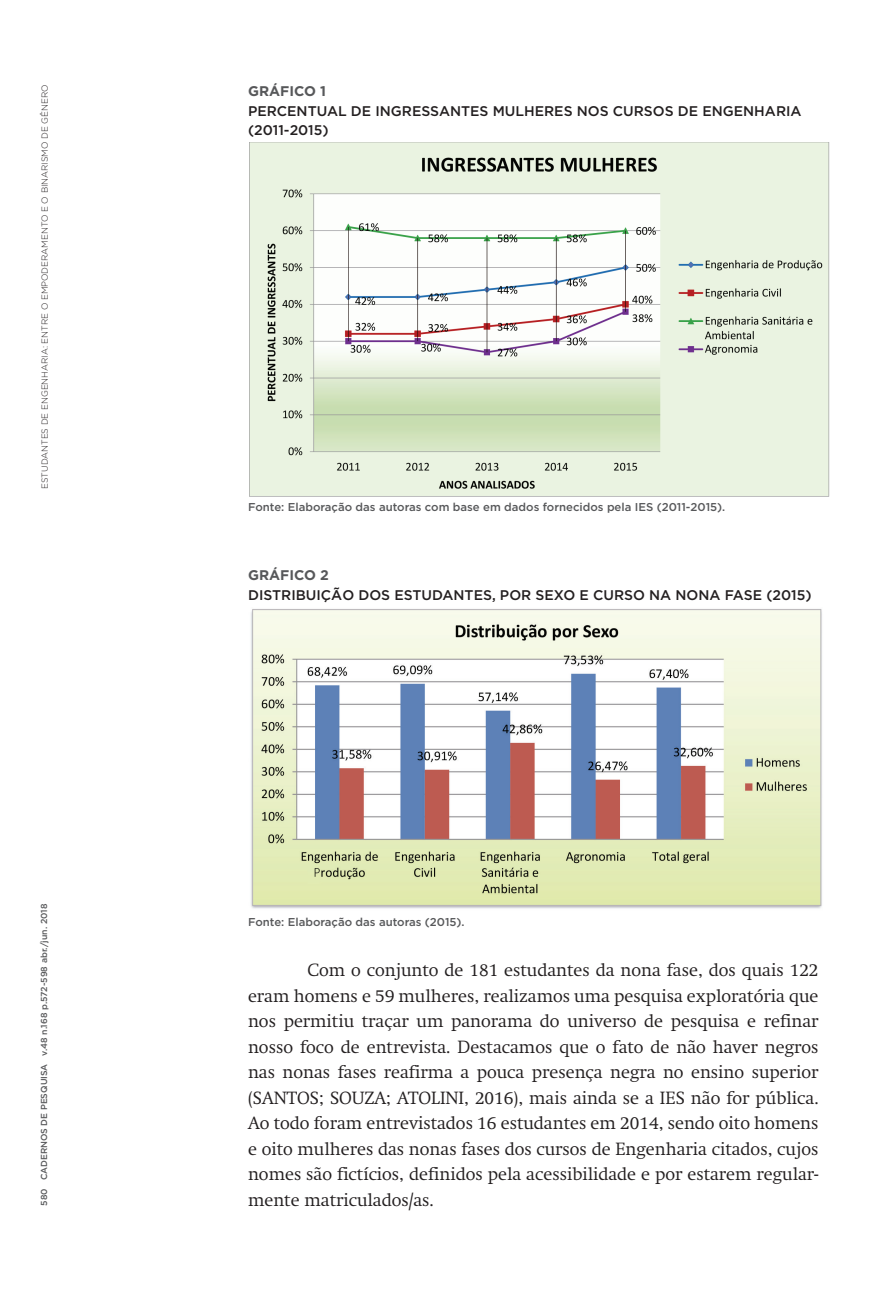
<style>
.page{position:relative;width:893px;height:1290px;background:#fff}
.page>*{position:absolute;margin:0;border:0;box-sizing:border-box;transform-origin:0 0}
.t1{font:300 17.5px/25.6px "Swift";color:#231f20;text-align:justify}
.t2{font:500 14px/19.4px "Gotham HTF";color:#231f20}
.t3{font:700 14px "Gotham HTF";color:#57585a}
.t4{font:500 11.38px "Gotham HTF";color:#57585a}
.t5{font:300 8.75px "Gotham HTF";color:#231f20}
.t6{font:500 8.75px "Gotham HTF";color:#57585a}
</style>
<div class="page">
<img style="left:249px;top:143px;width:581px;height:354px">
<img style="left:251px;top:609px;width:571px;height:300px">
<p class="t5" style="left:40px;top:489px;width:406px;rotate:-90deg">ESTUDANTES DE ENGENHARIA: ENTRE O EMPODERAMENTO E O BINARISMO DE GÊNERO</p>
<p class="t6" style="left:39px;top:1205px;width:303px;rotate:-90deg">580 CADERNOS DE PESQUISA v.48 n.168 p.572-598 abr./jun. 2018</p>
<p class="t3" style="left:248px;top:83px;width:80px">GRÁFICO 1</p>
<p class="t2" style="left:248px;top:101px;width:555px">PERCENTUAL DE INGRESSANTES MULHERES NOS CURSOS DE ENGENHARIA (2011-2015)</p>
<p class="t4" style="left:248px;top:501px;width:479px">Fonte: Elaboração das autoras com base em dados fornecidos pela IES (2011-2015).</p>
<p class="t3" style="left:248px;top:567px;width:82px">GRÁFICO 2</p>
<p class="t2" style="left:248px;top:584px;width:565px">DISTRIBUIÇÃO DOS ESTUDANTES, POR SEXO E CURSO NA NONA FASE (2015)</p>
<p class="t4" style="left:248px;top:915px;width:218px">Fonte: Elaboração das autoras (2015).</p>
<p class="t1" style="left:248px;top:957px;width:572px;text-indent:60px">Com o conjunto de 181 estudantes da nona fase, dos quais 122 eram homens e 59 mulheres, realizamos uma pesquisa exploratória que nos permitiu traçar um panorama do universo de pesquisa e refinar nosso foco de entrevista. Destacamos que o fato de não haver negros nas nonas fases reafirma a pouca presença negra no ensino superior (SANTOS; SOUZA; ATOLINI, 2016), mais ainda se a IES não for pública.<br>Ao todo foram entrevistados 16 estudantes em 2014, sendo oito homens e oito mulheres das nonas fases dos cursos de Engenharia citados, cujos nomes são fictícios, definidos pela acessibilidade e por estarem regular&shy;mente matriculados/as.</p>
</div>
